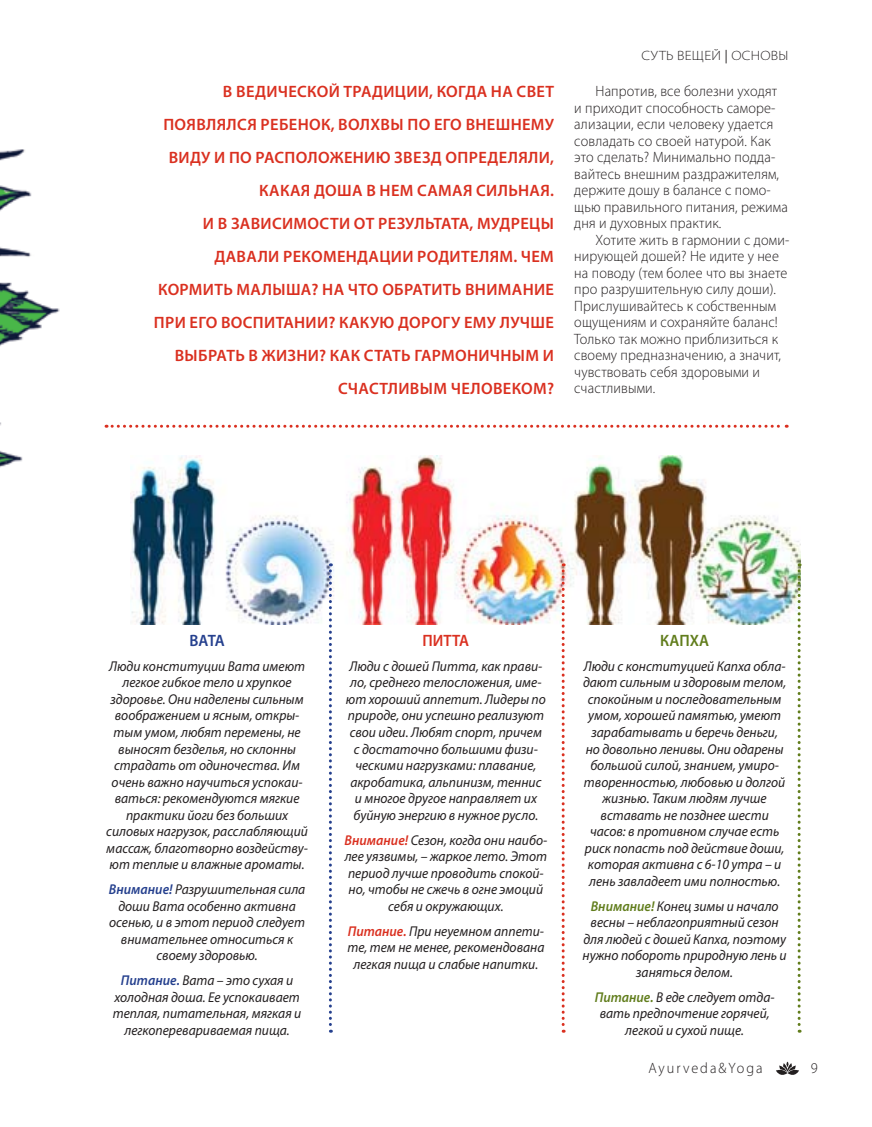
<style>
.page{position:relative;width:872px;height:1127px;background:#fff}
.page>*{position:absolute;margin:0;border:0;box-sizing:border-box;transform-origin:0 0}
.t1{font:600 16.5px/33px "Myriad Pro";letter-spacing:.02em;color:#da3020;text-align:right}
.t2{font:600 16.5px "Myriad Pro";letter-spacing:.02em;color:#da3020;scale:.95 1}
.t3{font:600 16.5px "Myriad Pro";color:#617d1c;scale:.95 1}
.t4{font:600 16.5px "Myriad Pro";color:#25408e;scale:.95 1}
.t5{font:300 15px/16.5px "Myriad Pro";letter-spacing:.01em;color:#231f20;scale:.95 1}
.t6{font:300 15px "Myriad Pro";letter-spacing:.14em;color:#231f20;scale:.95 1}
.t7{font:italic 14.25px/16.5px "Myriad Pro";color:#231f20;text-align:center;scale:.95 1}
.t8{font:300 semi-expanded 13.5px "Myriad Pro";letter-spacing:.02em;color:#231f20}
.s1{font-family:"Minion Pro";font-weight:400;font-stretch:normal}
.s2{font-weight:600;color:#25408e}
.s3{font-weight:600;color:#da3020}
.s4{font-weight:600;color:#617d1c}
</style>
<div class="page">
<img style="left:0;top:149px;width:60px;height:319px">
<img style="left:131px;top:455px;width:669px;height:169px">
<svg style="left:329px;top:563px;width:3px;height:469px"></svg>
<svg style="left:561px;top:563px;width:3px;height:469px"></svg>
<svg style="left:797px;top:563px;width:3px;height:469px"></svg>
<svg style="left:106px;top:425px;width:681px;height:3px"></svg>
<svg style="left:776px;top:1061px;width:23px;height:14px"></svg>
<p class="t8" style="left:641px;top:48px;width:148px">СУТЬ ВЕЩЕЙ <span class="s1">|</span> ОСНОВЫ</p>
<p class="t1" style="left:154px;top:76px;width:402px">В ВЕДИЧЕСКОЙ ТРАДИЦИИ, КОГДА НА СВЕТ ПОЯВЛЯЛСЯ РЕБЕНОК, ВОЛХВЫ ПО ЕГО ВНЕШНЕМУ ВИДУ И ПО РАСПОЛОЖЕНИЮ ЗВЕЗД ОПРЕДЕЛЯЛИ, КАКАЯ ДОША В НЕМ САМАЯ СИЛЬНАЯ.<br>И В ЗАВИСИМОСТИ ОТ РЕЗУЛЬТАТА, МУДРЕЦЫ ДАВАЛИ РЕКОМЕНДАЦИИ РОДИТЕЛЯМ. ЧЕМ КОРМИТЬ МАЛЫША? НА ЧТО ОБРАТИТЬ ВНИМАНИЕ ПРИ ЕГО ВОСПИТАНИИ? КАКУЮ ДОРОГУ ЕМУ ЛУЧШЕ ВЫБРАТЬ В ЖИЗНИ? КАК СТАТЬ ГАРМОНИЧНЫМ И СЧАСТЛИВЫМ ЧЕЛОВЕКОМ?</p>
<p class="t5" style="left:574px;top:84px;width:226px;text-indent:21px">Напротив, все болезни уходят и приходит способность саморе&shy;ализации, если человеку удается совладать со своей натурой. Как это сделать? Минимально подда&shy;вайтесь внешним раздражителям, держите дошу в балансе с помо&shy;щью правильного питания, режима дня и духовных практик.</p>
<p class="t5" style="left:574px;top:232px;width:228px;text-indent:21px">Хотите жить в гармонии с доми&shy;нирующей дошей? Не идите у нее на поводу (тем более что вы знаете про разрушительную силу доши).<br>Прислушивайтесь к собственным ощущениям и сохраняйте баланс!<br>Только так можно приблизиться к своему предназначению, а значит, чувствовать себя здоровыми и счастливыми.</p>
<p class="t4" style="left:189px;top:634px;width:38px">ВАТА</p>
<p class="t7" style="left:106px;top:659px;width:214px">Люди конституции Вата имеют легкое гибкое тело и хрупкое здоровье. Они наделены сильным воображением и ясным, откры&shy;тым умом, любят перемены, не выносят безделья, но склонны страдать от одиночества. Им очень важно научиться успокаи&shy;ваться: рекомендуются мягкие практики йоги без больших силовых нагрузок, расслабляющий массаж, благотворно воздейству&shy;ют теплые и влажные ароматы.</p>
<p class="t7" style="left:109px;top:882px;width:208px"><span class="s2">Внимание!</span> Разрушительная сила доши Вата особенно активна осенью, и в этот период следует внимательнее относиться к своему здоровью.</p>
<p class="t7" style="left:113px;top:973px;width:200px"><span class="s2">Питание.</span> Вата – это сухая и холодная доша. Ее успокаивает теплая, питательная, мягкая и легкоперевариваемая пища.</p>
<p class="t2" style="left:422px;top:634px;width:51px">ПИТТА</p>
<p class="t7" style="left:346px;top:659px;width:212px">Люди с дошей Питта, как прави&shy;ло, среднего телосложения, име&shy;ют хороший аппетит. Лидеры по природе, они успешно реализуют свои идеи. Любят спорт, причем с достаточно большими физи&shy;ческими нагрузками: плавание, акробатика, альпинизм, теннис и многое другое направляет их буйную энергию в нужное русло.</p>
<p class="t7" style="left:344px;top:832px;width:215px"><span class="s3">Внимание!</span> Сезон, когда они наибо&shy;лее уязвимы, – жаркое лето. Этот период лучше проводить спокой&shy;но, чтобы не сжечь в огне эмоций себя и окружающих.</p>
<p class="t7" style="left:347px;top:923px;width:209px"><span class="s3">Питание.</span> При неуемном аппети&shy;те, тем не менее, рекомендована легкая пища и слабые напитки.</p>
<p class="t3" style="left:660px;top:634px;width:53px">КАПХА</p>
<p class="t7" style="left:583px;top:659px;width:215px">Люди с конституцией Капха обла&shy;дают сильным и здоровым телом, спокойным и последовательным умом, хорошей памятью, умеют зарабатывать и беречь деньги, но довольно ленивы. Они одарены большой силой, знанием, умиро&shy;творенностью, любовью и долгой жизнью. Таким людям лучше вставать не позднее шести часов: в противном случае есть риск попасть под действие доши, которая активна с 6-10 утра – и лень завладеет ими полностью.</p>
<p class="t7" style="left:582px;top:898px;width:216px"><span class="s4">Внимание!</span> Конец зимы и начало весны – неблагоприятный сезон для людей с дошей Капха, поэтому нужно побороть природную лень и заняться делом.</p>
<p class="t7" style="left:594px;top:989px;width:191px"><span class="s4">Питание.</span> В еде следует отда&shy;вать предпочтение горячей, легкой и сухой пище.</p>
<p class="t6" style="left:648px;top:1062px;width:122px">Ayurveda&amp;Yoga</p>
<p class="t5" style="left:811px;top:1061px;width:9px">9</p>
</div>
